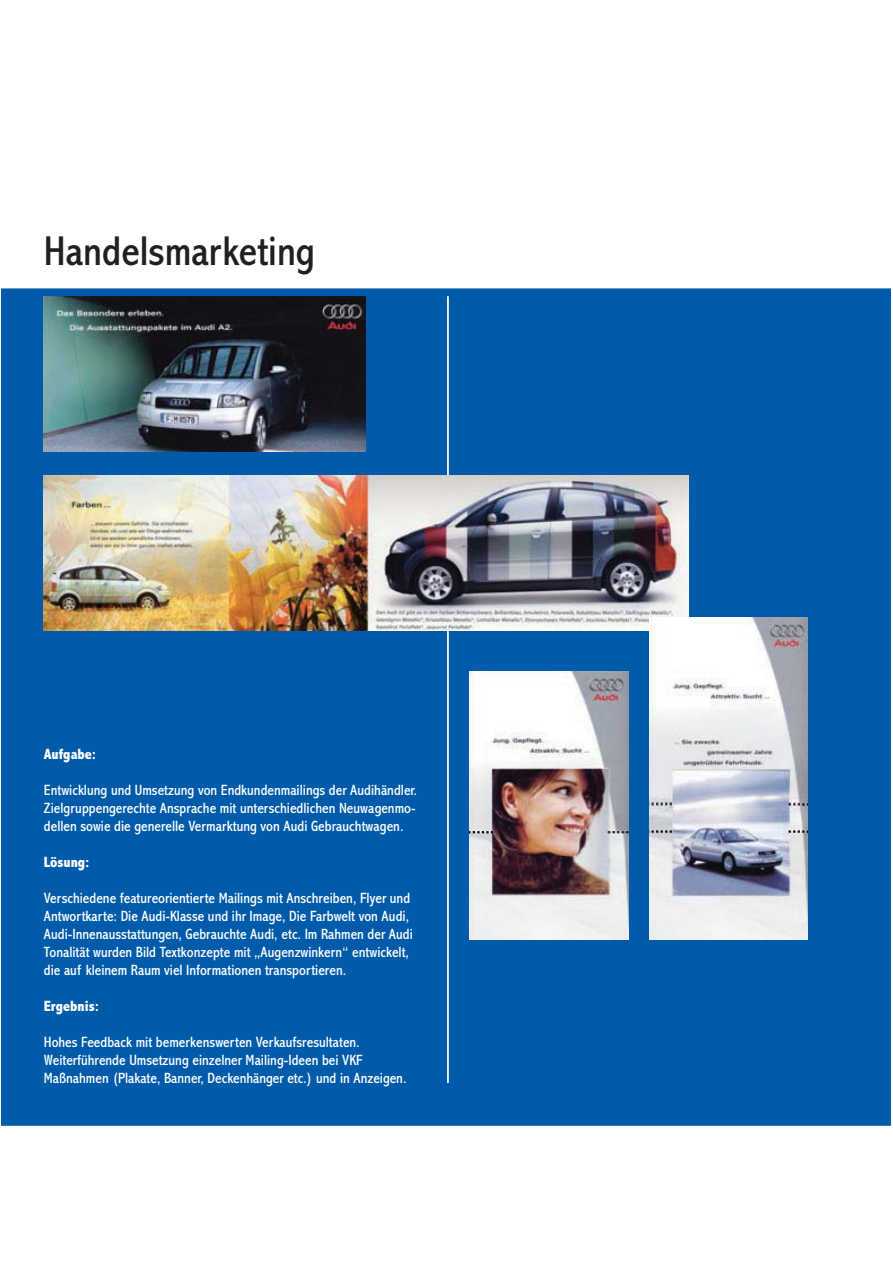
<style>
.page{position:relative;width:893px;height:1263px;background:#fff}
.page>*{position:absolute;margin:0;border:0;box-sizing:border-box;transform-origin:0 0}
.t1{font:condensed 42px "Abadi";color:#231f20}
.t2{font:condensed 15px/18px "Abadi";color:#fff}
.t3{font:800 condensed 15px "Abadi";color:#fff}
</style>
<div class="page">
<div style="left:2px;top:288px;width:889px;height:838px;background:#005bab"></div>
<hr style="left:447px;top:296px;width:2px;height:787px;background:#fff">
<img style="left:44px;top:296px;width:321px;height:156px">
<img style="left:44px;top:475px;width:644px;height:156px">
<img style="left:469px;top:671px;width:159px;height:269px">
<img style="left:650px;top:617px;width:158px;height:323px">
<h1 class="t1" style="left:44px;top:237px;width:273px">Handelsmarketing</h1>
<p class="t3" style="left:44px;top:745px;width:54px">Aufgabe:</p>
<p class="t2" style="left:44px;top:782px;width:374px;text-align:justify">Entwicklung und Umsetzung von Endkundenmailings der Audihändler.<br>Zielgruppengerechte Ansprache mit unterschiedlichen Neuwagenmo&shy;dellen sowie die generelle Vermarktung von Audi Gebrauchtwagen.</p>
<p class="t3" style="left:44px;top:853px;width:47px">Lösung:</p>
<p class="t2" style="left:44px;top:890px;width:370px">Verschiedene featureorientierte Mailings mit Anschreiben, Flyer und Antwortkarte: Die Audi-Klasse und ihr Image, Die Farbwelt von Audi, Audi-Innenausstattungen, Gebrauchte Audi, etc. Im Rahmen der Audi Tonalität wurden Bild Textkonzepte mit „Augenzwinkern“ entwickelt, die auf kleinem Raum viel Informationen transportieren.</p>
<p class="t3" style="left:44px;top:997px;width:57px">Ergebnis:</p>
<p class="t2" style="left:44px;top:1034px;width:364px">Hohes Feedback mit bemerkenswerten Verkaufsresultaten.<br>Weiterführende Umsetzung einzelner Mailing-Ideen bei VKF<br>Maßnahmen (Plakate, Banner, Deckenhänger etc.) und in Anzeigen.</p>
</div>
